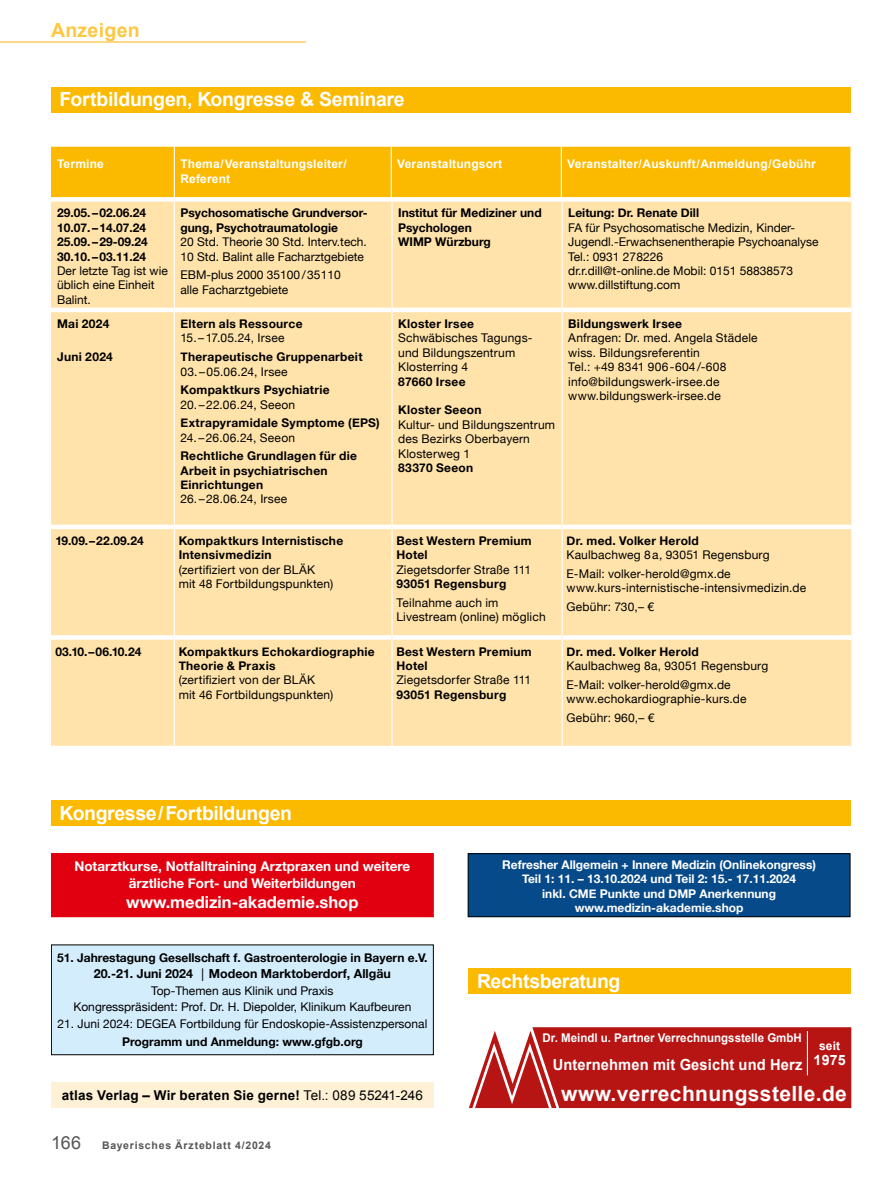
<style>
.page{position:relative;width:893px;height:1191px;background:#fff}
.page>*{position:absolute;margin:0;border:0;box-sizing:border-box;transform-origin:0 0}
.t1{font:700 21px "Arial";letter-spacing:.015em;color:#fff}
.t2{font:700 19.5px "Arial";letter-spacing:-.02em;color:#fff}
.t3{font:700 19.5px "Arial";letter-spacing:.015em;color:#fdc742}
.t4{font:700 16.5px "Helvetica Neue";color:#fff}
.t5{font:700 15.3px "Arial";letter-spacing:.01em;color:#fff;scale:.96 1}
.t6{font:700 14.25px "Arial";color:#fff}
.t7{font:700 13.5px/16.6px "Helvetica Neue";color:#fff;text-align:center}
.t8{font:700 13.5px "Arial";letter-spacing:.015em;color:#000}
.t9{font:700 12.45px "Helvetica Neue";color:#000}
.t10{font:12px/14.4px "Helvetica Neue";letter-spacing:.01em;color:#000}
.t11{font:700 12px/14.4px "Helvetica Neue";letter-spacing:.02em;color:#000}
.t12{font:700 12px/14.4px "Helvetica Neue";color:#000}
.t13{font:700 12px/14.4px "Helvetica Neue";color:#fff;text-align:center}
.t14{font:700 12px/15px "Arial";letter-spacing:.015em;color:#fff}
.t15{font:700 12px "Arial";letter-spacing:.015em;color:#fff;scale:.96 1}
.t16{font:700 10.5px "Arial";letter-spacing:.075em;color:#565655}
.s1{font-weight:400}
.s2{font-weight:400;font-size:18px}
</style>
<div class="page">
<hr style="left:0;top:41px;width:306px;height:2px;background:#fece5f">
<div style="left:51px;top:87px;width:799px;height:26px;background:#fbb900"></div>
<div style="left:51px;top:147px;width:799px;height:50px;background:#fbb900"></div>
<hr style="left:174px;top:147px;width:1px;height:51px;background:#fff">
<hr style="left:391px;top:147px;width:1px;height:51px;background:#fff">
<hr style="left:561px;top:147px;width:1px;height:51px;background:#fff">
<div style="left:51px;top:800px;width:799px;height:26px;background:#fbb900"></div>
<div style="left:51px;top:202px;width:800px;height:544px;background:#ffe3aa"></div>
<hr style="left:51px;top:308px;width:123px;height:4px;background:#fff">
<hr style="left:175px;top:308px;width:216px;height:4px;background:#fff">
<hr style="left:393px;top:308px;width:169px;height:4px;background:#fff">
<hr style="left:563px;top:308px;width:288px;height:4px;background:#fff">
<div style="left:51px;top:524px;width:123px;height:5px;background:#fff"></div>
<div style="left:175px;top:524px;width:216px;height:5px;background:#fff"></div>
<div style="left:393px;top:524px;width:169px;height:5px;background:#fff"></div>
<div style="left:563px;top:524px;width:288px;height:5px;background:#fff"></div>
<svg style="left:51px;top:635px;width:123px;height:4px"></svg>
<svg style="left:175px;top:635px;width:216px;height:4px"></svg>
<svg style="left:393px;top:635px;width:169px;height:4px"></svg>
<svg style="left:563px;top:635px;width:288px;height:4px"></svg>
<hr style="left:174px;top:202px;width:1px;height:108px;background:#fff">
<hr style="left:391px;top:202px;width:2px;height:108px;background:#fff">
<hr style="left:562px;top:202px;width:1px;height:108px;background:#fff">
<hr style="left:174px;top:310px;width:1px;height:217px;background:#fff">
<hr style="left:391px;top:310px;width:2px;height:217px;background:#fff">
<hr style="left:562px;top:310px;width:1px;height:217px;background:#fff">
<hr style="left:174px;top:527px;width:1px;height:110px;background:#fff">
<hr style="left:391px;top:527px;width:2px;height:110px;background:#fff">
<hr style="left:562px;top:527px;width:1px;height:110px;background:#fff">
<hr style="left:174px;top:637px;width:1px;height:109px;background:#fff">
<hr style="left:391px;top:637px;width:2px;height:109px;background:#fff">
<hr style="left:562px;top:637px;width:1px;height:109px;background:#fff">
<div style="left:51px;top:853px;width:382px;height:63px;background:#e1000f"></div>
<div style="left:51px;top:853px;width:383px;height:64px;border:1px solid #e1000f"></div>
<div style="left:468px;top:853px;width:382px;height:63px;background:#074a8a"></div>
<div style="left:468px;top:853px;width:382px;height:64px;border:1px solid #000"></div>
<div style="left:469px;top:968px;width:382px;height:26px;background:#fbb900"></div>
<svg style="left:469px;top:1027px;width:383px;height:81px;background:#bd2d2b"></svg>
<div style="left:51px;top:945px;width:382px;height:109px;background:#d4edfc"></div>
<div style="left:51px;top:1082px;width:383px;height:26px;background:#fff1d6"></div>
<h2 class="t3" style="left:51px;top:17px;width:90px">Anzeigen</h2>
<h2 class="t2" style="left:60px;top:87px;width:347px">Fortbildungen, Kongresse &amp; Seminare</h2>
<p class="t14" style="left:57px;top:157px;width:48px">Termine</p>
<p class="t14" style="left:180px;top:157px;width:168px">Thema/Veranstaltungsleiter/<br>Referent</p>
<p class="t14" style="left:397px;top:157px;width:106px">Veranstaltungsort</p>
<p class="t14" style="left:567px;top:157px;width:250px">Veranstalter/Auskunft/Anmeldung/Gebühr</p>
<p class="t12" style="left:57px;top:206px;width:92px">29.05.–02.06.24<br>10.07.–14.07.24<br>25.09.–29-09.24<br>30.10.–03.11.24</p>
<p class="t10" style="left:57px;top:264px;width:112px">Der letzte Tag ist wie üblich eine Einheit<br>Balint.</p>
<p class="t11" style="left:57px;top:317px;width:54px">Mai 2024</p>
<p class="t11" style="left:57px;top:350px;width:57px">Juni 2024</p>
<p class="t12" style="left:180px;top:206px;width:189px">Psychosomatische Grundversor&shy;gung, Psychotraumatologie</p>
<p class="t10" style="left:180px;top:235px;width:188px">20 Std. Theorie 30 Std. Interv.tech.<br>10 Std. Balint alle Facharztgebiete</p>
<p class="t10" style="left:180px;top:268px;width:162px">EBM-plus 2000 35100/35110 alle Facharztgebiete</p>
<p class="t11" style="left:180px;top:317px;width:124px">Eltern als Ressource</p>
<p class="t10" style="left:180px;top:332px;width:106px">15.–17.05.24, Irsee</p>
<p class="t11" style="left:180px;top:350px;width:184px">Therapeutische Gruppenarbeit</p>
<p class="t10" style="left:180px;top:365px;width:109px">03.–05.06.24, Irsee</p>
<p class="t11" style="left:180px;top:383px;width:151px">Kompaktkurs Psychiatrie</p>
<p class="t10" style="left:180px;top:398px;width:116px">20.–22.06.24, Seeon</p>
<p class="t11" style="left:180px;top:416px;width:201px">Extrapyramidale Symptome (EPS)</p>
<p class="t10" style="left:180px;top:431px;width:116px">24. –26.06.24, Seeon</p>
<p class="t11" style="left:180px;top:449px;width:178px">Rechtliche Grundlagen für die<br>Arbeit in psychiatrischen<br>Einrichtungen</p>
<p class="t10" style="left:180px;top:493px;width:108px">26. –28.06.24, Irsee</p>
<p class="t11" style="left:55px;top:534px;width:90px">19.09.–22.09.24</p>
<p class="t11" style="left:179px;top:534px;width:166px">Kompaktkurs Internistische<br>Intensivmedizin</p>
<p class="t10" style="left:179px;top:563px;width:156px">(zertifiziert von der BLÄK mit 48 Fortbildungspunkten)</p>
<p class="t11" style="left:55px;top:644px;width:88px">03.10.–06.10.24</p>
<p class="t11" style="left:179px;top:644px;width:197px">Kompaktkurs Echokardiographie<br>Theorie &amp; Praxis</p>
<p class="t10" style="left:179px;top:673px;width:156px">(zertifiziert von der BLÄK mit 46 Fortbildungspunkten)</p>
<p class="t12" style="left:398px;top:206px;width:145px">Institut für Mediziner und<br>Psychologen<br>WIMP Würzburg</p>
<p class="t12" style="left:568px;top:206px;width:132px">Leitung: Dr. Renate Dill</p>
<p class="t10" style="left:568px;top:221px;width:252px">FA für Psychosomatische Medizin, Kinder-Jugendl.-Erwachsenentherapie Psychoanalyse Tel.: 0931 278226<br>dr.r.dill@t-online.de Mobil: 0151 58838573 www.dillstiftung.com</p>
<p class="t11" style="left:398px;top:317px;width:77px">Kloster Irsee</p>
<p class="t10" style="left:398px;top:332px;width:136px">Schwäbisches Tagungs&shy;und Bildungszentrum<br>Klosterring 4</p>
<p class="t11" style="left:398px;top:374px;width:69px">87660 Irsee</p>
<p class="t11" style="left:398px;top:403px;width:85px">Kloster Seeon</p>
<p class="t10" style="left:398px;top:418px;width:158px">Kultur- und Bildungszentrum des Bezirks Oberbayern<br>Klosterweg 1</p>
<p class="t11" style="left:398px;top:461px;width:76px">83370 Seeon</p>
<p class="t11" style="left:568px;top:317px;width:115px">Bildungswerk Irsee</p>
<p class="t10" style="left:568px;top:332px;width:191px">Anfragen: Dr. med. Angela Städele wiss. Bildungsreferentin<br>Tel.: +49 8341 906-604/-608 info@bildungswerk-irsee.de www.bildungswerk-irsee.de</p>
<p class="t11" style="left:396px;top:534px;width:137px">Best Western Premium<br>Hotel</p>
<p class="t10" style="left:396px;top:563px;width:136px">Ziegetsdorfer Straße 111</p>
<p class="t11" style="left:396px;top:577px;width:111px">93051 Regensburg</p>
<p class="t10" style="left:396px;top:596px;width:151px">Teilnahme auch im<br>Livestream (online) möglich</p>
<p class="t11" style="left:396px;top:644px;width:137px">Best Western Premium<br>Hotel</p>
<p class="t10" style="left:396px;top:673px;width:136px">Ziegetsdorfer Straße 111</p>
<p class="t11" style="left:396px;top:687px;width:111px">93051 Regensburg</p>
<p class="t11" style="left:566px;top:534px;width:134px">Dr. med. Volker Herold</p>
<p class="t10" style="left:566px;top:546px;width:205px;line-height:18.6px">Kaulbachweg 8a, 93051 Regensburg<br>E-Mail: volker-herold@gmx.de</p>
<p class="t10" style="left:566px;top:579px;width:241px;line-height:18.6px">www.kurs-internistische-intensivmedizin.de<br>Gebühr: 730,– €</p>
<p class="t11" style="left:566px;top:644px;width:134px">Dr. med. Volker Herold</p>
<p class="t10" style="left:566px;top:657px;width:203px;line-height:18.6px">Kaulbachweg 8a, 93051 Regensburg<br>E-Mail: volker-herold@gmx.de</p>
<p class="t10" style="left:566px;top:690px;width:182px;line-height:18.6px">www.echokardiographie-kurs.de<br>Gebühr: 960,– €</p>
<h2 class="t2" style="left:60px;top:800px;width:234px">Kongresse/Fortbildungen</h2>
<p class="t7" style="left:74px;top:858px;width:337px">Notarztkurse, Notfalltraining Arztpraxen und weitere ärztliche Fort- und Weiterbildungen</p>
<h3 class="t4" style="left:126px;top:889px;width:234px">www.medizin-akademie.shop</h3>
<p class="t12" style="left:57px;top:950px;width:372px">51. Jahrestagung Gesellschaft f. Gastroenterologie in Bayern e.V.</p>
<p class="t9" style="left:94px;top:963px;width:299px">20.-21. Juni 2024 │Modeon Marktoberdorf, Allgäu</p>
<p class="t10" style="left:73px;top:982px;width:339px;line-height:16.5px;text-align:center">Top-Themen aus Klinik und Praxis<br>Kongresspräsident: Prof. Dr. H. Diepolder, Klinikum Kaufbeuren</p>
<p class="t10" style="left:57px;top:1016px;width:371px">21. Juni 2024: DEGEA Fortbildung für Endoskopie-Assistenzpersonal</p>
<p class="t12" style="left:122px;top:1034px;width:242px">Programm und Anmeldung: www.gfgb.org</p>
<p class="t8" style="left:62px;top:1086px;width:363px">atlas Verlag – Wir beraten Sie gerne! <span class="s1">Tel.: 089 55241-246</span></p>
<p class="t16" style="left:51px;top:1138px;width:221px"><span class="s2">166</span> Bayerisches Ärzteblatt 4/2024</p>
<p class="t13" style="left:502px;top:858px;width:315px">Refresher Allgemein + Innere Medizin (Onlinekongress)<br>Teil 1: 11. – 13.10.2024 und Teil 2: 15.- 17.11.2024<br>inkl. CME Punkte und DMP Anerkennung www.medizin-akademie.shop</p>
<h2 class="t2" style="left:477px;top:968px;width:145px">Rechtsberatung</h2>
<p class="t15" style="left:543px;top:1030px;width:272px">Dr. Meindl u. Partner Verrechnungsstelle GmbH</p>
<p class="t5" style="left:553px;top:1054px;width:262px">Unternehmen mit Gesicht und Herz</p>
<p class="t14" style="left:819px;top:1038px;width:23px">seit</p>
<p class="t6" style="left:813px;top:1050px;width:34px">1975</p>
<h1 class="t1" style="left:561px;top:1079px;width:287px">www.verrechnungsstelle.de</h1>
</div>
